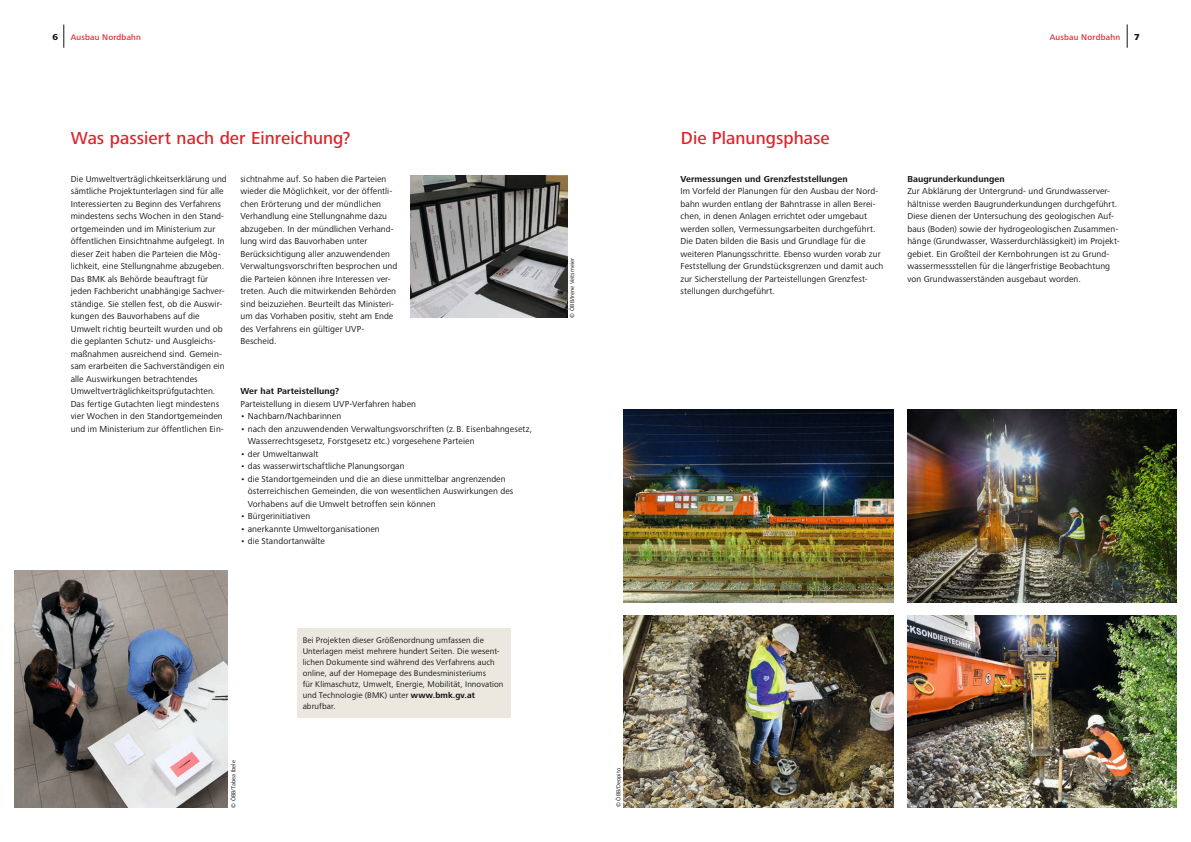
<style>
.page{position:relative;width:1191px;height:842px;background:#fff}
.page>*{position:absolute;margin:0;border:0;box-sizing:border-box;transform-origin:0 0}
.t1{font:500 18px "Frutiger Next Pro";color:#df222a}
.t2{font:9px/12.5px "Frutiger Next Pro";letter-spacing:.01em;color:#131413}
.t3{font:700 9px "Frutiger Next Pro";letter-spacing:.01em;color:#131413}
.t4{font:800 9px "Frutiger Next Pro";color:#131413}
.t5{font:8.5px/11px "Frutiger Next Pro";letter-spacing:.01em;color:#131413}
.t6{font:500 8.5px "Frutiger Next Pro";letter-spacing:.025em;color:#df222a}
.t7{font:6px "Frutiger Next Pro";color:#131413}
.s1{font-weight:700}
</style>
<div class="page">
<svg style="left:64px;top:25px;width:1px;height:23px"></svg>
<svg style="left:1127px;top:24px;width:1px;height:24px"></svg>
<div style="left:297px;top:628px;width:213px;height:89px;background:#ebe9df"></div>
<img style="left:14px;top:571px;width:214px;height:237px">
<img style="left:410px;top:176px;width:157px;height:141px">
<img style="left:624px;top:410px;width:269px;height:192px">
<img style="left:907px;top:410px;width:269px;height:192px">
<img style="left:624px;top:615px;width:269px;height:192px">
<img style="left:907px;top:615px;width:269px;height:193px">
<p class="t4" style="left:52px;top:32px;width:7px">6</p>
<p class="t6" style="left:71px;top:32px;width:72px">Ausbau Nordbahn</p>
<p class="t6" style="left:1049px;top:32px;width:72px">Ausbau Nordbahn</p>
<p class="t4" style="left:1134px;top:32px;width:7px">7</p>
<h1 class="t1" style="left:71px;top:128px;width:281px">Was passiert nach der Einreichung?</h1>
<h1 class="t1" style="left:680px;top:128px;width:151px">Die Planungsphase</h1>
<p class="t2" style="left:71px;top:173px;width:158px">Die Umweltverträglichkeitserklärung und sämtliche Projektunterlagen sind für alle Interessierten zu Beginn des Verfahrens mindestens sechs Wochen in den Stand&shy;ortgemeinden und im Ministerium zur öffentlichen Einsichtnahme aufgelegt. In dieser Zeit haben die Parteien die Mög&shy;lichkeit, eine Stellungnahme abzugeben.<br>Das BMK als Behörde beauftragt für jeden Fachbericht unabhängige Sachver&shy;ständige. Sie stellen fest, ob die Auswir&shy;kungen des Bauvorhabens auf die Umwelt richtig beurteilt wurden und ob die geplanten Schutz- und Ausgleichs&shy;maßnahmen ausreichend sind. Gemein&shy;sam erarbeiten die Sachverständigen ein alle Auswirkungen betrachtendes Umweltverträglichkeitsprüfgutachten.<br>Das fertige Gutachten liegt mindestens vier Wochen in den Standortgemeinden und im Ministerium zur öffentlichen Ein-</p>
<p class="t3" style="left:680px;top:174px;width:169px">Vermessungen und Grenzfeststellungen</p>
<p class="t2" style="left:240px;top:173px;width:158px">sichtnahme auf. So haben die Parteien wieder die Möglichkeit, vor der öffentli&shy;chen Erörterung und der mündlichen Verhandlung eine Stellungnahme dazu abzugeben. In der mündlichen Verhand&shy;lung wird das Bauvorhaben unter Berücksichtigung aller anzuwendenden Verwaltungsvorschriften besprochen und die Parteien können ihre Interessen ver&shy;treten. Auch die mitwirkenden Behörden sind beizuziehen. Beurteilt das Ministeri&shy;um das Vorhaben positiv, steht am Ende des Verfahrens ein gültiger UVP-Bescheid.</p>
<p class="t3" style="left:907px;top:174px;width:99px">Baugrunderkundungen</p>
<p class="t2" style="left:680px;top:185px;width:204px">Im Vorfeld der Planungen für den Ausbau der Nord&shy;bahn wurden entlang der Bahntrasse in allen Berei&shy;chen, in denen Anlagen errichtet oder umgebaut werden sollen, Vermessungsarbeiten durchgeführt.<br>Die Daten bilden die Basis und Grundlage für die weiteren Planungsschritte. Ebenso wurden vorab zur Feststellung der Grundstücksgrenzen und damit auch zur Sicherstellung der Parteistellungen Grenzfest&shy;stellungen durchgeführt.</p>
<p class="t2" style="left:907px;top:185px;width:214px">Zur Abklärung der Untergrund- und Grundwasserver&shy;hältnisse werden Baugrunderkundungen durchgeführt.<br>Diese dienen der Untersuchung des geologischen Auf&shy;baus (Boden) sowie der hydrogeologischen Zusammen&shy;hänge (Grundwasser, Wasserdurchlässigkeit) im Projekt&shy;gebiet. Ein Großteil der Kernbohrungen ist zu Grund&shy;wassermessstellen für die längerfristige Beobachtung von Grundwasserständen ausgebaut worden.</p>
<p class="t7" style="left:569px;top:317px;width:61px;rotate:-90deg">© ÖBB/Irene Veitsmeier</p>
<p class="t3" style="left:240px;top:386px;width:100px">Wer hat Parteistellung?</p>
<p class="t2" style="left:240px;top:398px;width:177px">Parteistellung in diesem UVP-Verfahren haben</p>
<p class="t2" style="left:240px;top:410px;width:102px">• Nachbarn/Nachbarinnen</p>
<p class="t2" style="left:248px;top:423px;width:286px;text-indent:-7px">• nach den anzuwendenden Verwaltungsvorschriften (z.B. Eisenbahngesetz,<br>Wasserrechtsgesetz, Forstgesetz etc.) vorgesehene Parteien</p>
<p class="t2" style="left:240px;top:448px;width:79px">• der Umweltanwalt</p>
<p class="t2" style="left:240px;top:460px;width:166px">• das wasserwirtschaftliche Planungsorgan</p>
<p class="t2" style="left:248px;top:473px;width:267px;text-indent:-7px">• die Standortgemeinden und die an diese unmittelbar angrenzenden österreichischen Gemeinden, die von wesentlichen Auswirkungen des<br>Vorhabens auf die Umwelt betroffen sein können</p>
<p class="t2" style="left:240px;top:510px;width:71px">• Bürgerinitiativen</p>
<p class="t2" style="left:240px;top:523px;width:141px">• anerkannte Umweltorganisationen</p>
<p class="t2" style="left:240px;top:535px;width:86px">• die Standortanwälte</p>
<p class="t5" style="left:303px;top:634px;width:202px">Bei Projekten dieser Größenordnung umfassen die Unterlagen meist mehrere hundert Seiten. Die wesent&shy;lichen Dokumente sind während des Verfahrens auch online, auf der Homepage des Bundesministeriums<br>für Klimaschutz, Umwelt, Energie, Mobilität, Innovation und Technologie (BMK) unter <span class="s1">www.bmk.gv.at </span>abrufbar.</p>
<p class="t7" style="left:230px;top:808px;width:49px;rotate:-90deg">© ÖBB/Tabea Ibele</p>
<p class="t7" style="left:615px;top:807px;width:41px;rotate:-90deg">© ÖBB/Deopito</p>
</div>
